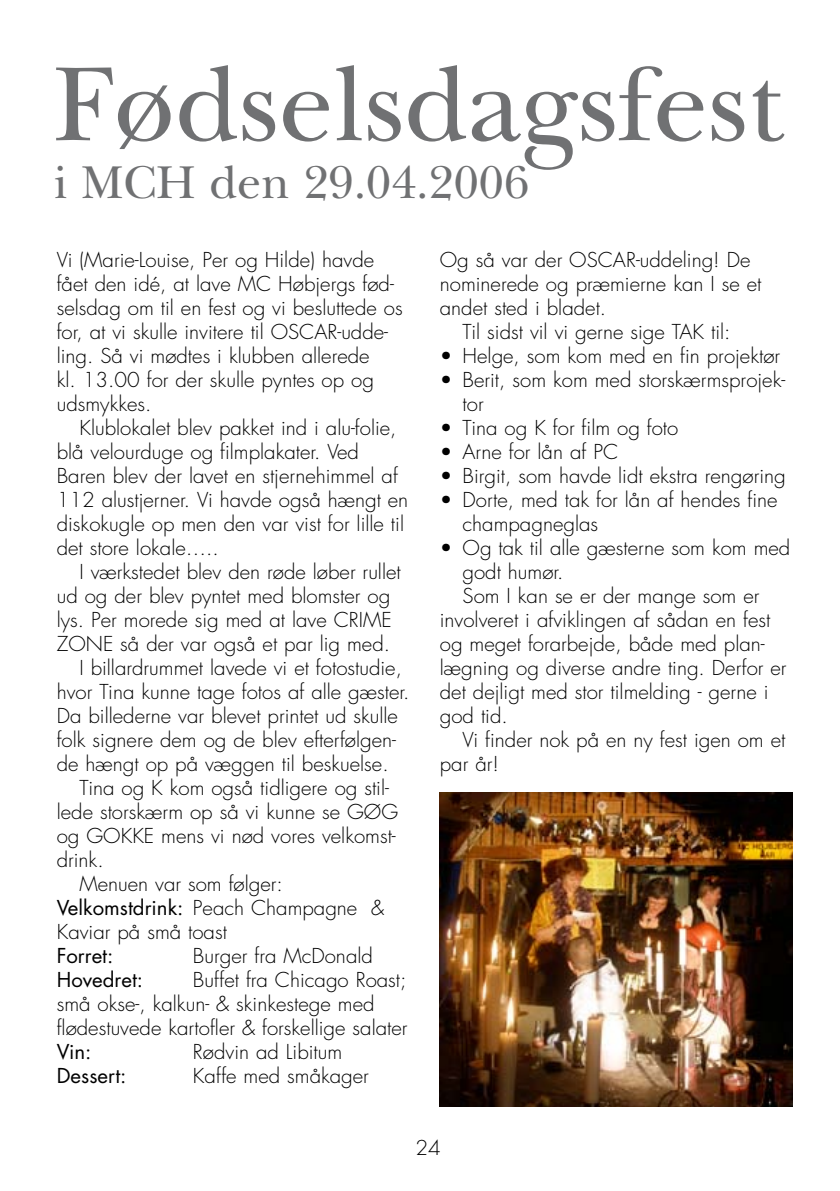
<style>
.page{position:relative;width:840px;height:1191px;background:#fff}
.page>*{position:absolute;margin:0;border:0;box-sizing:border-box;transform-origin:0 0}
.t1{font:110px "New Baskerville";color:#707173}
.t2{font:48px "New Baskerville";color:#707173}
.t3{font:300 20px/24px "Futura";color:#000}
.t4{font:20px "Futura";color:#000}
.s1{font-weight:400}
</style>
<div class="page">
<img style="left:439px;top:792px;width:353px;height:314px">
<h1 class="t1" style="left:54px;top:40px;width:730px">Fødselsdagsfest</h1>
<h2 class="t2" style="left:54px;top:154px;width:476px">i MCH den 29.04.2006</h2>
<p class="t3" style="left:57px;top:248px;width:347px">Vi (Marie-Louise, Per og Hilde) havde fået den idé, at lave MC Høbjergs fød&shy;selsdag om til en fest og vi besluttede os for, at vi skulle invitere til OSCAR-udde&shy;ling. Så vi mødtes i klubben allerede<br>kl. 13.00 for der skulle pyntes op og udsmykkes.</p>
<p class="t3" style="left:57px;top:416px;width:353px;text-indent:23px">Klublokalet blev pakket ind i alu-folie, blå velourduge og filmplakater. Ved Baren blev der lavet en stjernehimmel af 112 alustjerner. Vi havde også hængt en diskokugle op men den var vist for lille til det store lokale…..</p>
<p class="t3" style="left:79px;top:560px;width:322px">I værkstedet blev den røde løber rullet</p>
<p class="t3" style="left:57px;top:584px;width:335px">ud og der blev pyntet med blomster og</p>
<p class="t3" style="left:57px;top:608px;width:336px">lys. Per morede sig med at lave CRIME</p>
<p class="t3" style="left:57px;top:632px;width:335px">ZONE så der var også et par lig med.</p>
<p class="t3" style="left:79px;top:656px;width:324px">I billardrummet lavede vi et fotostudie,</p>
<p class="t3" style="left:57px;top:680px;width:354px">hvor Tina kunne tage fotos af alle gæster.</p>
<p class="t3" style="left:57px;top:704px;width:342px">Da billederne var blevet printet ud skulle</p>
<p class="t3" style="left:57px;top:728px;width:340px">folk signere dem og de blev efterfølgen-</p>
<p class="t3" style="left:57px;top:752px;width:333px">de hængt op på væggen til beskuelse.</p>
<p class="t3" style="left:79px;top:776px;width:311px">Tina og K kom også tidligere og stil-</p>
<p class="t3" style="left:57px;top:800px;width:343px">lede storskærm op så vi kunne se GØG</p>
<p class="t3" style="left:57px;top:824px;width:340px">og GOKKE mens vi nød vores velkomst-</p>
<p class="t3" style="left:57px;top:848px;width:48px">drink.</p>
<p class="t3" style="left:79px;top:872px;width:205px">Menuen var som følger:</p>
<p class="t3" style="left:57px;top:896px;width:329px"><span class="s1">Velkomstdrink:</span> Peach Champagne &amp;</p>
<p class="t3" style="left:57px;top:920px;width:172px">Kaviar på små toast</p>
<p class="t4" style="left:57px;top:943px;width:58px">Forret:</p>
<p class="t3" style="left:193px;top:944px;width:181px">Burger fra McDonald</p>
<p class="t4" style="left:57px;top:967px;width:88px">Hovedret:</p>
<p class="t3" style="left:57px;top:968px;width:352px;text-indent:136px">Buffet fra Chicago Roast; små okse-, kalkun- &amp; skinkestege med fløde-stuvede kartofler &amp; forskellige salater</p>
<p class="t4" style="left:57px;top:1039px;width:36px">Vin:</p>
<p class="t3" style="left:193px;top:1040px;width:151px">Rødvin ad Libitum</p>
<p class="t4" style="left:57px;top:1063px;width:71px">Dessert:</p>
<p class="t3" style="left:193px;top:1064px;width:177px">Kaffe med småkager</p>
<p class="t3" style="left:439px;top:248px;width:312px">Og så var der OSCAR-uddeling! De</p>
<p class="t3" style="left:439px;top:272px;width:323px">nominerede og præmierne kan I se et</p>
<p class="t3" style="left:439px;top:296px;width:168px">andet sted i bladet.</p>
<p class="t3" style="left:462px;top:320px;width:269px">Til sidst vil vi gerne sige TAK til:</p>
<p class="t3" style="left:439px;top:344px;width:341px">• Helge, som kom med en fin projektør</p>
<p class="t3" style="left:462px;top:368px;width:324px;text-indent:-23px">• Berit, som kom med storskærmsprojek&shy;tor</p>
<p class="t3" style="left:439px;top:416px;width:240px">• Tina og K for film og foto</p>
<p class="t3" style="left:439px;top:440px;width:180px">• Arne for lån af PC</p>
<p class="t3" style="left:439px;top:464px;width:347px">• Birgit, som havde lidt ekstra rengøring</p>
<p class="t3" style="left:462px;top:488px;width:316px;text-indent:-23px">• Dorte, med tak for lån af hendes fine champagneglas</p>
<p class="t3" style="left:439px;top:536px;width:352px">• Og tak til alle gæsterne som kom med</p>
<p class="t3" style="left:462px;top:560px;width:102px">godt humør.</p>
<p class="t3" style="left:462px;top:584px;width:298px">Som I kan se er der mange som er</p>
<p class="t3" style="left:439px;top:608px;width:332px">involveret i afviklingen af sådan en fest</p>
<p class="t3" style="left:439px;top:632px;width:326px">og meget forarbejde, både med plan-</p>
<p class="t3" style="left:439px;top:656px;width:348px">lægning og diverse andre ting. Derfor er</p>
<p class="t3" style="left:439px;top:680px;width:330px">det dejligt med stor tilmelding - gerne i</p>
<p class="t3" style="left:439px;top:704px;width:69px">god tid.</p>
<p class="t3" style="left:462px;top:728px;width:324px">Vi finder nok på en ny fest igen om et</p>
<p class="t3" style="left:439px;top:752px;width:61px">par år!</p>
<p class="t3" style="left:415px;top:1136px;width:27px">24</p>
</div>
